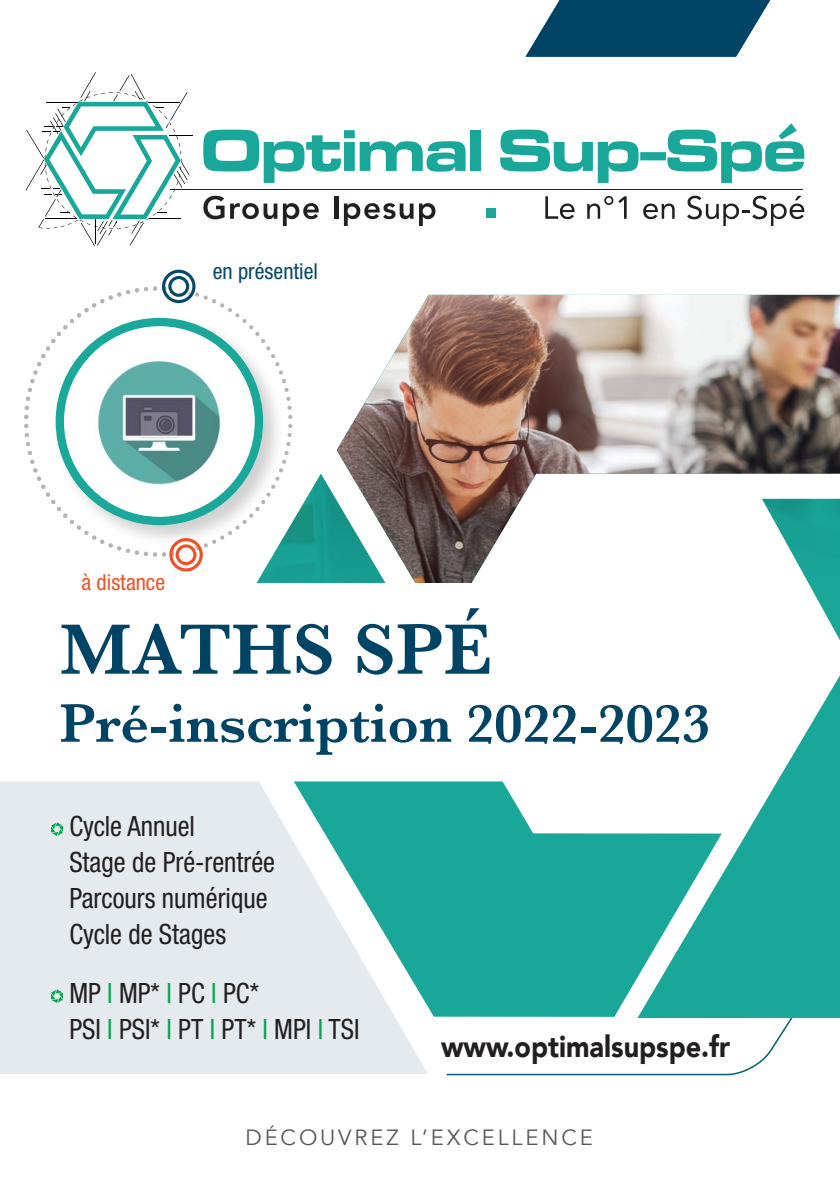
<style>
.page{position:relative;width:840px;height:1191px;background:#fff}
.page>*{position:absolute;margin:0;border:0;box-sizing:border-box;transform-origin:0 0}
.t1{font:600 74px "Baskerville";color:#004465}
.t2{font:600 56px "Baskerville";color:#004465}
.t3{font:900 30px "Avenir";color:#231f20;scale:.9 1}
.t4{font:condensed 28px/36px "Helvetica Neue";color:#231f20;scale:.95 1}
.t5{font:22px "Avenir";letter-spacing:.13em;color:#57585a}
.t6{font:condensed 22px "Helvetica Neue";color:#054868}
.t7{font:condensed 22px "Helvetica Neue";color:#f05024}
.s1{color:#00a54f}
</style>
<div class="page">
<div style="left:0;top:781px;width:427px;height:293px;background:#e4eaed"></div>
<svg style="left:446px;top:1018px;width:347px;height:58px"></svg>
<svg style="left:525px;top:0;width:244px;height:57px;background:#225d7a"></svg>
<svg style="left:26px;top:72px;width:166px;height:174px"></svg>
<hr style="left:170px;top:189px;width:632px;height:1px;background:#231f20">
<svg style="left:203px;top:130px;width:262px;height:53px"></svg>
<div style="left:470px;top:130px;width:11px;height:41px;background:#19a79a"></div>
<svg style="left:500px;top:130px;width:138px;height:53px"></svg>
<div style="left:639px;top:152px;width:26px;height:8px;background:#19a79a"></div>
<svg style="left:667px;top:123px;width:136px;height:60px"></svg>
<div style="left:486px;top:208px;width:9px;height:9px;background:#19a79a"></div>
<svg style="left:203px;top:196px;width:21px;height:23px"></svg>
<svg style="left:230px;top:203px;width:47px;height:16px"></svg>
<svg style="left:283px;top:203px;width:35px;height:23px"></svg>
<hr style="left:334px;top:196px;width:4px;height:23px;background:#231f20">
<svg style="left:344px;top:203px;width:69px;height:23px"></svg>
<svg style="left:419px;top:203px;width:16px;height:23px"></svg>
<svg style="left:545px;top:196px;width:29px;height:23px"></svg>
<svg style="left:587px;top:196px;width:39px;height:23px"></svg>
<svg style="left:643px;top:203px;width:31px;height:16px"></svg>
<svg style="left:687px;top:196px;width:116px;height:30px"></svg>
<svg style="left:256px;top:744px;width:583px;height:274px;fill:#19a79a"></svg>
<img style="left:256px;top:416px;width:583px;height:328px">
<img style="left:336px;top:295px;width:503px;height:288px">
<svg style="left:51px;top:822px;width:12px;height:14px"></svg>
<svg style="left:51px;top:989px;width:12px;height:14px"></svg>
<svg style="left:180px;top:291px;width:112px;height:264px"></svg>
<div style="left:52px;top:315px;width:233px;height:232px;background:#231f20;opacity:.21"></div>
<div style="left:56px;top:318px;width:207px;height:207px;background:#1aa89a;border-radius:50%"></div>
<div style="left:64px;top:326px;width:190px;height:191px;background:#fff;border-radius:50%"></div>
<svg style="left:24px;top:286px;width:151px;height:270px"></svg>
<svg style="left:174px;top:543px;width:24px;height:24px"></svg>
<div style="left:169px;top:538px;width:34px;height:33px;border:3px solid #f05026;border-radius:50%"></div>
<div style="left:175px;top:544px;width:21px;height:21px;border:3px solid #f05026;border-radius:50%"></div>
<img style="left:95px;top:357px;width:126px;height:131px">
<svg style="left:167px;top:274px;width:24px;height:24px"></svg>
<div style="left:162px;top:270px;width:33px;height:33px;border:3px solid #054868;border-radius:50%"></div>
<div style="left:168px;top:276px;width:21px;height:21px;border:3px solid #054868;border-radius:50%"></div>
<p class="t6" style="left:213px;top:258px;width:107px">en présentiel</p>
<p class="t7" style="left:82px;top:569px;width:85px">à distance</p>
<p class="t1" style="left:60px;top:597px;width:434px">MATHS SPÉ</p>
<p class="t2" style="left:60px;top:684px;width:651px">Pré-inscription 2022-2023</p>
<p class="t4" style="left:69px;top:808px;width:218px">Cycle Annuel<br>Stage de Pré-rentrée<br>Parcours numérique<br>Cycle de Stages</p>
<p class="t4" style="left:69px;top:975px;width:307px">MP <span class="s1">l</span> MP* <span class="s1">l</span> PC <span class="s1">l</span> PC*<br>PSI <span class="s1">l</span> PSI* <span class="s1">l</span> PT <span class="s1">l</span> PT* <span class="s1">l</span> MPI <span class="s1">l</span> TSI</p>
<p class="t3" style="left:441px;top:1020px;width:323px">www.optimalsupspe.fr</p>
<p class="t5" style="left:245px;top:1124px;width:348px">DÉCOUVREZ L’EXCELLENCE</p>
</div>
